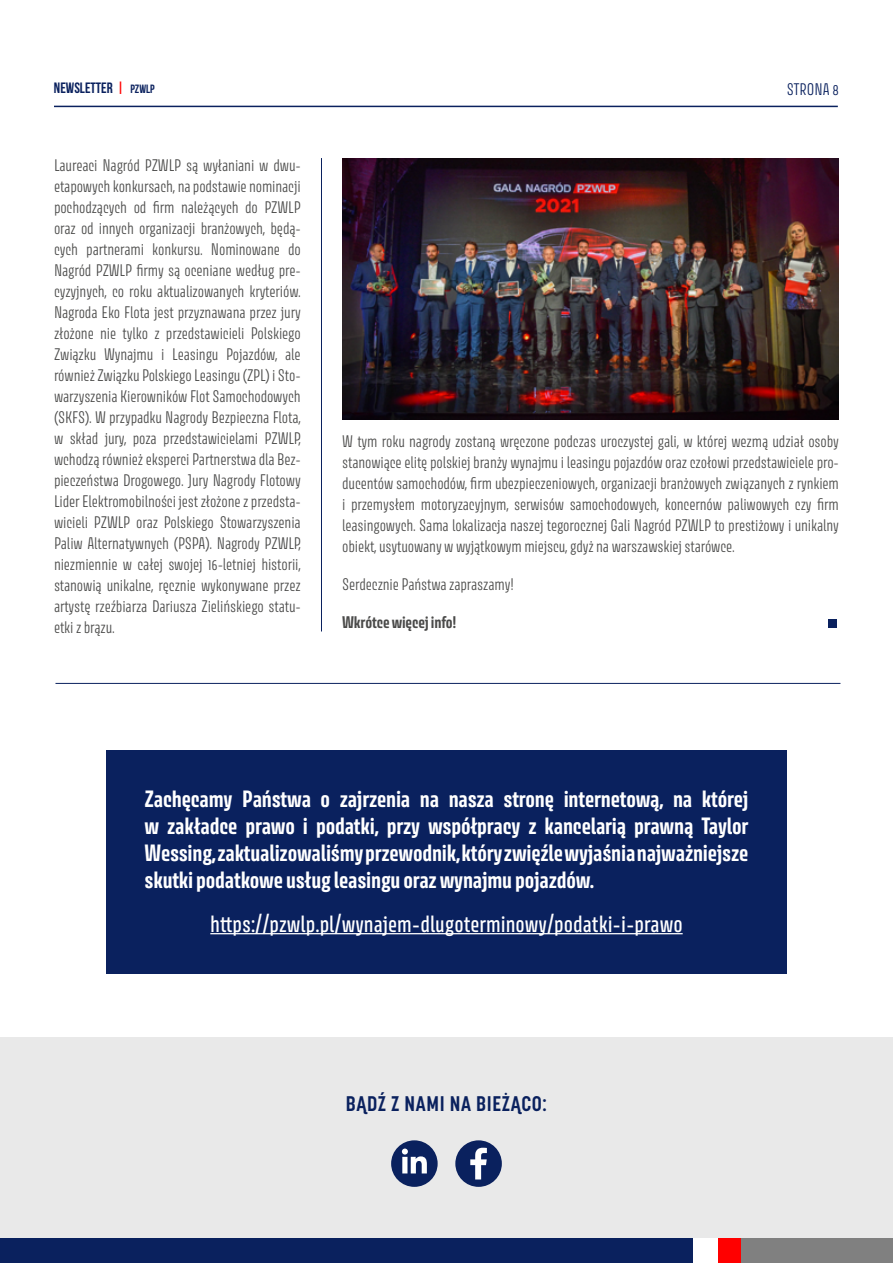
<style>
.page{position:relative;width:893px;height:1263px;background:#fff}
.page>*{position:absolute;margin:0;border:0;box-sizing:border-box;transform-origin:0 0}
.t1{font:700 21px/27px "Avory I Latn";letter-spacing:-.01em;color:#fff;text-align:justify}
.t2{font:21px "Avory I Latn Me";color:#fff}
.t3{font:700 21px "Korolev Condensed";letter-spacing:.03em;color:#0a215e}
.t4{font:300 15px/21px "Avory I Latn";letter-spacing:-.01em;color:#4a4a49;text-align:justify}
.t5{font:700 15px "Avory I Latn";letter-spacing:-.01em;color:#4a4a49}
.t6{font:700 15px "Bebas Neue";color:#0a215e}
.t7{font:300 15px "Avory I Latn";color:#0a215e}
.s1{color:#f00}
.s2{font-size:12px}
</style>
<div class="page">
<div style="left:106px;top:750px;width:681px;height:223px;background:#0a215e"></div>
<hr style="left:210px;top:933px;width:473px;height:1px;background:#fff">
<hr style="left:55px;top:683px;width:785px;height:1px;background:#0a215e">
<img style="left:342px;top:158px;width:497px;height:262px">
<div style="left:829px;top:619px;width:8px;height:9px;background:#0a215e"></div>
<hr style="left:321px;top:158px;width:1px;height:473px;background:#0a215e">
<div style="left:0;top:1037px;width:893px;height:206px;background:#e9e9e9"></div>
<div style="left:391px;top:1140px;width:47px;height:47px;background:#0a215e;border-radius:50%"></div>
<svg style="left:402px;top:1148px;width:25px;height:25px"></svg>
<div style="left:455px;top:1140px;width:47px;height:47px;background:#0a215e;border-radius:50%"></div>
<svg style="left:470px;top:1148px;width:17px;height:31px"></svg>
<div style="left:0;top:1238px;width:693px;height:25px;background:#0a215e"></div>
<div style="left:693px;top:1238px;width:25px;height:25px;background:#fff"></div>
<div style="left:718px;top:1238px;width:24px;height:25px;background:#f00"></div>
<div style="left:741px;top:1238px;width:152px;height:25px;background:#808080"></div>
<hr style="left:54px;top:106px;width:784px;height:1px;background:#0a215e">
<p class="t6" style="left:54px;top:80px;width:102px">NEWSLETTER <span class="s1">|</span> <span class="s2">PZWLP</span></p>
<p class="t7" style="left:787px;top:80px;width:54px">STRONA 8</p>
<p class="t4" style="left:54px;top:155px;width:249px">Laureaci Nagród PZWLP są wyłaniani w dwu&shy;etapowych konkursach, na podstawie nominacji pochodzących od firm należących do PZWLP oraz od innych organizacji branżowych, będą&shy;cych partnerami konkursu. Nominowane do Nagród PZWLP firmy są oceniane według pre&shy;cyzyjnych, co roku aktualizowanych kryteriów.<br>Nagroda Eko Flota jest przyznawana przez jury złożone nie tylko z przedstawicieli Polskiego Związku Wynajmu i Leasingu Pojazdów, ale również Związku Polskiego Leasingu (ZPL) i Sto&shy;warzyszenia Kierowników Flot Samochodowych (SKFS). W przypadku Nagrody Bezpieczna Flota, w skład jury, poza przedstawicielami PZWLP, wchodzą również eksperci Partnerstwa dla Bez&shy;pieczeństwa Drogowego. Jury Nagrody Flotowy Lider Elektromobilności jest złożone z przedsta&shy;wicieli PZWLP oraz Polskiego Stowarzyszenia Paliw Alternatywnych (PSPA). Nagrody PZWLP, niezmiennie w całej swojej 16-letniej historii, stanowią unikalne, ręcznie wykonywane przez artystę rzeźbiarza Dariusza Zielińskiego statu&shy;etki z brązu.</p>
<p class="t4" style="left:342px;top:431px;width:498px">W tym roku nagrody zostaną wręczone podczas uroczystej gali, w której wezmą udział osoby stanowiące elitę polskiej branży wynajmu i leasingu pojazdów oraz czołowi przedstawiciele pro&shy;ducentów samochodów, firm ubezpieczeniowych, organizacji branżowych związanych z rynkiem i przemysłem motoryzacyjnym, serwisów samochodowych, koncernów paliwowych czy firm leasingowych. Sama lokalizacja naszej tegorocznej Gali Nagród PZWLP to prestiżowy i unikalny obiekt, usytuowany w wyjątkowym miejscu, gdyż na warszawskiej starówce.</p>
<p class="t4" style="left:342px;top:574px;width:173px">Serdecznie Państwa zapraszamy!</p>
<p class="t5" style="left:342px;top:613px;width:116px">Wkrótce więcej info!</p>
<p class="t1" style="left:145px;top:785px;width:605px">Zachęcamy Państwa o zajrzenia na nasza stronę internetową, na której w zakładce prawo i podatki, przy współpracy z kancelarią prawną Taylor Wessing, zaktualizowaliśmy przewodnik, który zwięźle wyjaśnia najważniejsze skutki podatkowe usług leasingu oraz wynajmu pojazdów.</p>
<h1 class="t2" style="left:210px;top:910px;width:474px">https://pzwlp.pl/wynajem-dlugoterminowy/podatki-i-prawo</h1>
<h1 class="t3" style="left:346px;top:1091px;width:202px">BĄDŹ Z NAMI NA BIEŻĄCO:</h1>
</div>
